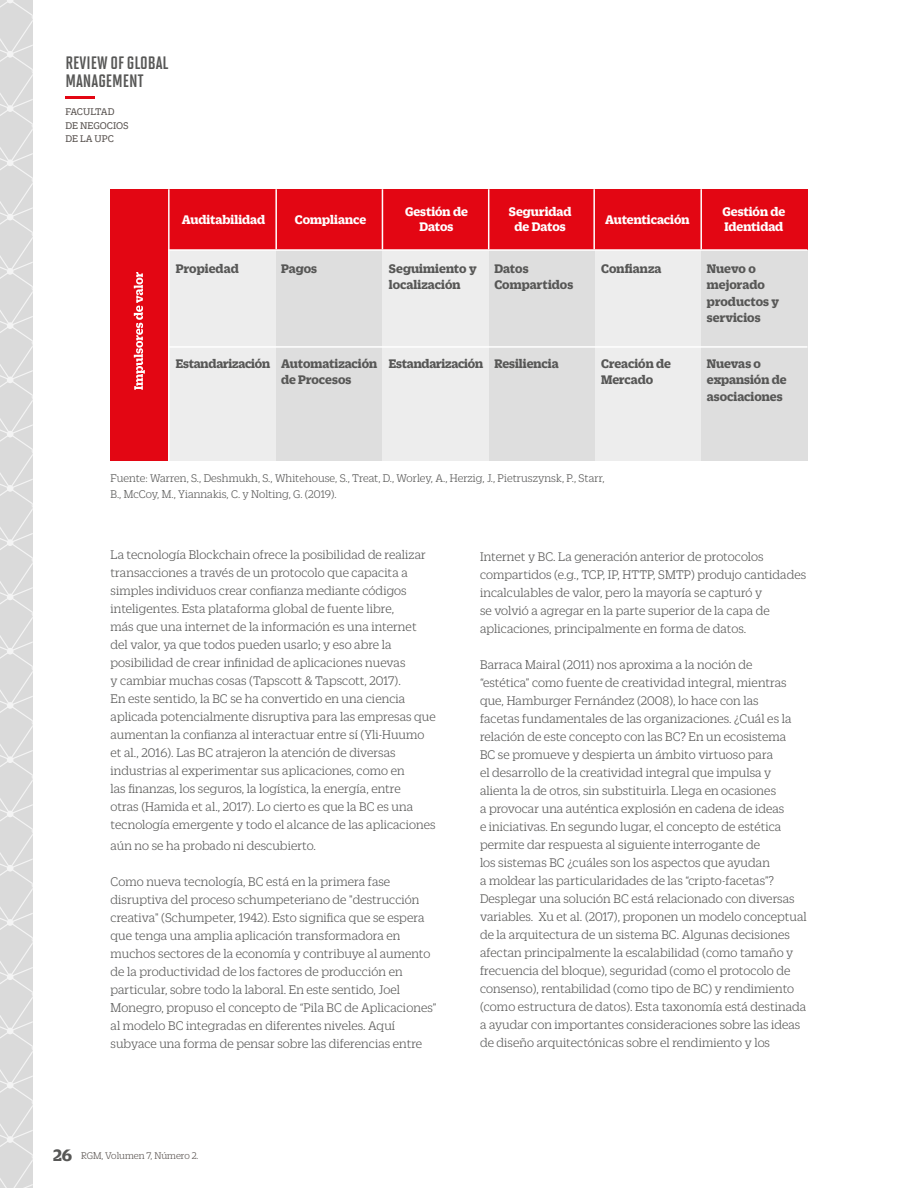
<style>
.page{position:relative;width:918px;height:1188px;background:#fff}
.page>*{position:absolute;margin:0;border:0;box-sizing:border-box;transform-origin:0 0}
.t1{font:700 18px/18.6px "Solano Gothic MVB Std";color:#575756}
.t2{font:700 18px "Zizou Slab";color:#575756}
.t3{font:300 13.5px/18px "Zizou Slab";letter-spacing:.005em;color:#575756}
.t4{font:700 13.5px/16.5px "Zizou Slab";color:#575756}
.t5{font:700 13.5px/15px "Zizou Slab";color:#fff;text-align:center}
.t6{font:300 12px/16.5px "Zizou Slab";letter-spacing:.005em;color:#575756}
.t7{font:10.5px/13.5px "Zizou Slab";color:#57514e}
.t8{font:300 10.5px "Zizou Slab";color:#57514e}
</style>
<div class="page">
<svg style="left:0;top:0;width:33px;height:1188px;background:#dcdcdc"></svg>
<hr style="left:65px;top:96px;width:29px;height:3px;background:#e30613">
<div style="left:169px;top:250px;width:107px;height:105px;background:#ededed"></div>
<div style="left:169px;top:355px;width:107px;height:106px;background:#ededed"></div>
<div style="left:382px;top:250px;width:107px;height:105px;background:#ededed"></div>
<div style="left:382px;top:355px;width:107px;height:106px;background:#ededed"></div>
<div style="left:594px;top:250px;width:107px;height:105px;background:#ededed"></div>
<div style="left:594px;top:355px;width:107px;height:106px;background:#ededed"></div>
<div style="left:276px;top:250px;width:106px;height:105px;background:#dedede"></div>
<div style="left:276px;top:355px;width:106px;height:106px;background:#dedede"></div>
<div style="left:489px;top:250px;width:106px;height:105px;background:#dedede"></div>
<div style="left:489px;top:355px;width:106px;height:106px;background:#dedede"></div>
<div style="left:701px;top:250px;width:106px;height:105px;background:#dedede"></div>
<div style="left:701px;top:355px;width:106px;height:106px;background:#dedede"></div>
<div style="left:111px;top:189px;width:57px;height:272px;background:#e30613"></div>
<div style="left:168px;top:189px;width:639px;height:61px;background:#e30613"></div>
<svg style="left:134px;top:272px;width:11px;height:118px"></svg>
<hr style="left:168px;top:249px;width:639px;height:2px;background:#fff">
<hr style="left:168px;top:346px;width:639px;height:2px;background:#fff">
<hr style="left:168px;top:189px;width:2px;height:272px;background:#fff">
<hr style="left:275px;top:189px;width:2px;height:60px;background:#fff">
<hr style="left:382px;top:189px;width:1px;height:60px;background:#fff">
<hr style="left:488px;top:189px;width:1px;height:60px;background:#fff">
<hr style="left:593px;top:189px;width:2px;height:60px;background:#fff">
<hr style="left:700px;top:189px;width:2px;height:60px;background:#fff">
<h1 class="t1" style="left:65px;top:53px;width:105px">REVIEW OF GLOBAL<br>MANAGEMENT</h1>
<p class="t7" style="left:65px;top:104px;width:65px">FACULTAD<br>DE NEGOCIOS<br>DE LA UPC</p>
<p class="t5" style="left:182px;top:211px;width:85px">Auditabilidad</p>
<p class="t5" style="left:295px;top:211px;width:73px">Compliance</p>
<p class="t5" style="left:405px;top:203px;width:64px">Gestión de<br>Datos</p>
<p class="t5" style="left:509px;top:203px;width:64px">Seguridad de Datos</p>
<p class="t5" style="left:722px;top:203px;width:64px;text-align:left">Gestión de<br>Identidad</p>
<p class="t5" style="left:605px;top:211px;width:86px">Autenticación</p>
<p class="t4" style="left:176px;top:259px;width:64px">Propiedad</p>
<p class="t4" style="left:389px;top:259px;width:89px">Seguimiento y localización</p>
<p class="t4" style="left:281px;top:259px;width:38px">Pagos</p>
<p class="t4" style="left:494px;top:259px;width:36px">Datos</p>
<p class="t4" style="left:601px;top:259px;width:62px">Confianza</p>
<p class="t4" style="left:494px;top:275px;width:80px">Compartidos</p>
<p class="t4" style="left:707px;top:259px;width:74px">Nuevo o mejorado productos y servicios</p>
<p class="t4" style="left:176px;top:354px;width:96px">Estandarización</p>
<p class="t4" style="left:389px;top:354px;width:96px">Estandarización</p>
<p class="t4" style="left:601px;top:354px;width:71px">Creación de<br>Mercado</p>
<p class="t4" style="left:281px;top:354px;width:98px">Automatización de Procesos</p>
<p class="t4" style="left:494px;top:354px;width:66px">Resiliencia</p>
<p class="t4" style="left:707px;top:354px;width:81px">Nuevas o expansión de asociaciones</p>
<p class="t6" style="left:111px;top:469px;width:495px">Fuente: Warren, S., Deshmukh, S., Whitehouse, S., Treat, D., Worley, A., Herzig, J., Pietruszynsk, P., Starr,<br>B., McCoy, M., Yiannakis, C. y Nolting, G. (2019).</p>
<p class="t3" style="left:111px;top:545px;width:327px">La tecnología Blockchain ofrece la posibilidad de realizar transacciones a través de un protocolo que capacita a simples individuos crear confianza mediante códigos inteligentes. Esta plataforma global de fuente libre,<br>más que una internet de la información es una internet del valor, ya que todos pueden usarlo; y eso abre la posibilidad de crear infinidad de aplicaciones nuevas<br>y cambiar muchas cosas (Tapscott &amp; Tapscott, 2017).<br>En este sentido, la BC se ha convertido en una ciencia aplicada potencialmente disruptiva para las empresas que aumentan la confianza al interactuar entre sí (Yli-Huumo et al., 2016). Las BC atrajeron la atención de diversas industrias al experimentar sus aplicaciones, como en<br>las finanzas, los seguros, la logística, la energía, entre<br>otras (Hamida et al., 2017). Lo cierto es que la BC es una tecnología emergente y todo el alcance de las aplicaciones</p>
<p class="t3" style="left:111px;top:836px;width:207px">aún no se ha probado ni descubierto.</p>
<p class="t3" style="left:111px;top:872px;width:327px">Como nueva tecnología, BC está en la primera fase disruptiva del proceso schumpeteriano de "destrucción creativa" (Schumpeter, 1942). Esto significa que se espera que tenga una amplia aplicación transformadora en muchos sectores de la economía y contribuye al aumento de la productividad de los factores de producción en particular, sobre todo la laboral. En este sentido, Joel Monegro, propuso el concepto de “Pila BC de Aplicaciones” al modelo BC integradas en diferentes niveles. Aquí subyace una forma de pensar sobre las diferencias entre</p>
<h1 class="t2" style="left:53px;top:1143px;width:21px">26</h1>
<p class="t8" style="left:81px;top:1149px;width:119px">RGM, Volumen 7, Número 2.</p>
<p class="t3" style="left:480px;top:547px;width:328px">Internet y BC. La generación anterior de protocolos compartidos (e.g., TCP, IP, HTTP, SMTP) produjo cantidades incalculables de valor, pero la mayoría se capturó y<br>se volvió a agregar en la parte superior de la capa de aplicaciones, principalmente en forma de datos.</p>
<p class="t3" style="left:480px;top:655px;width:328px">Barraca Mairal (2011) nos aproxima a la noción de<br>“estética” como fuente de creatividad integral, mientras que, Hamburger Fernández (2008), lo hace con las<br>facetas fundamentales de las organizaciones. ¿Cuál es la relación de este concepto con las BC? En un ecosistema<br>BC se promueve y despierta un ámbito virtuoso para<br>el desarrollo de la creatividad integral que impulsa y alienta la de otros, sin substituirla. Llega en ocasiones<br>a provocar una auténtica explosión en cadena de ideas<br>e iniciativas. En segundo lugar, el concepto de estética permite dar respuesta al siguiente interrogante de<br>los sistemas BC ¿cuáles son los aspectos que ayudan<br>a moldear las particularidades de las “cripto-facetas”?<br>Desplegar una solución BC está relacionado con diversas variables. Xu et al. (2017), proponen un modelo conceptual de la arquitectura de un sistema BC. Algunas decisiones afectan principalmente la escalabilidad (como tamaño y frecuencia del bloque), seguridad (como el protocolo de consenso), rentabilidad (como tipo de BC) y rendimiento (como estructura de datos). Esta taxonomía está destinada a ayudar con importantes consideraciones sobre las ideas de diseño arquitectónicas sobre el rendimiento y los</p>
</div>
